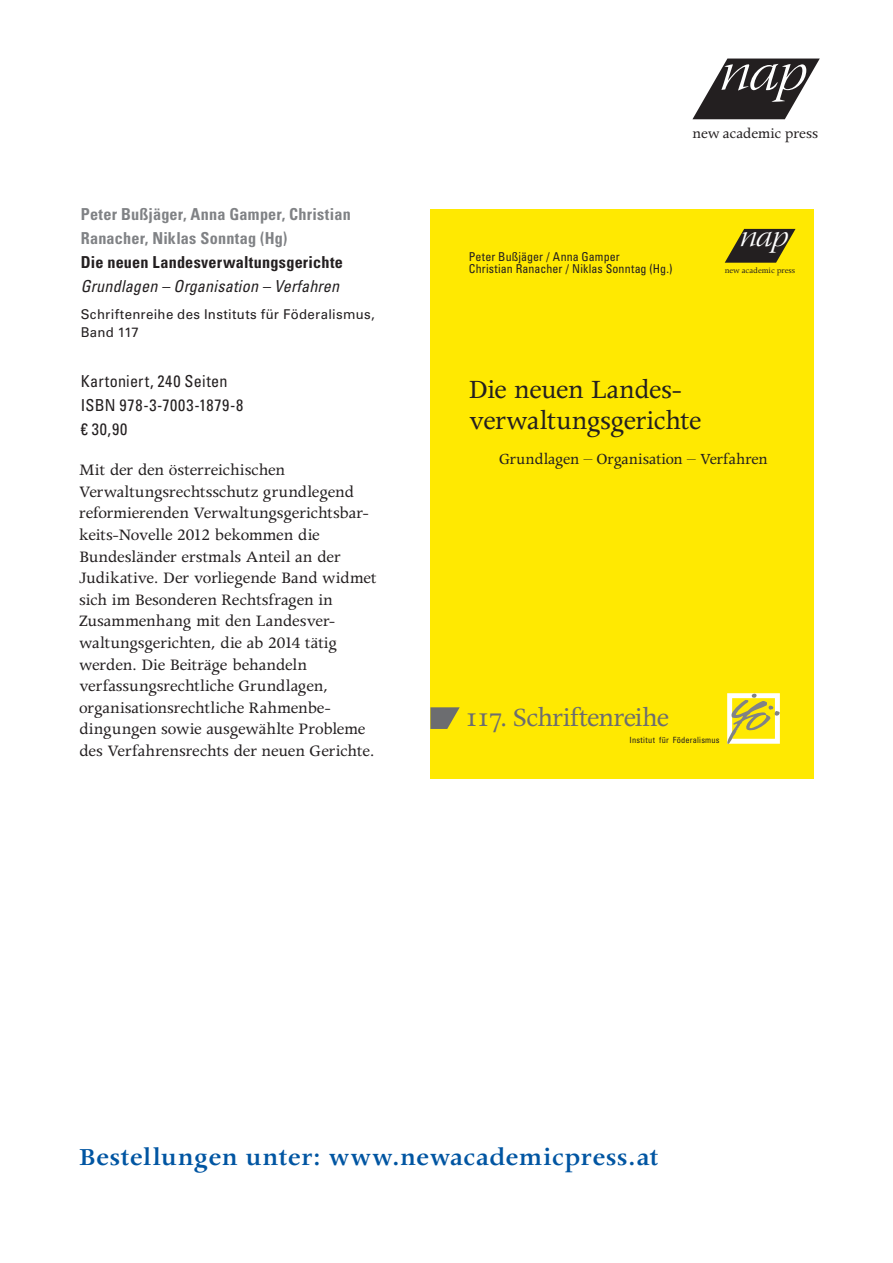
<style>
.page{position:relative;width:893px;height:1263px;background:#fff}
.page>*{position:absolute;margin:0;border:0;box-sizing:border-box;transform-origin:0 0}
.t1{font:56.55px "Warnock Pro Light It Disp";color:#fff;scale:1.1 1}
.t2{font:31.5px "Warnock Pro Light It Disp";color:#fff;scale:1.1 1}
.t3{font:29.7px/31.5px "Apollo MT Pro";letter-spacing:-.02em;color:#231f20}
.t4{font:29.7px "Apollo MT Pro";letter-spacing:-.035em;color:#6c6d70}
.t5{font:600 27.6px "Apollo MT Pro";letter-spacing:.005em;color:#0155a2}
.t6{font:18px/21.6px "Apollo MT Pro";letter-spacing:-.01em;color:#231f20}
.t7{font:17.4px "Apollo MT Pro";letter-spacing:-.01em;color:#231f20}
.t8{font:700 condensed 16.5px/24px "Univers LT Std";letter-spacing:.015em;color:#808285}
.t9{font:condensed 16.5px/24px "Univers LT Std";letter-spacing:.03em;color:#231f20}
.t10{font:700 condensed 16.5px "Univers LT Std";letter-spacing:.015em;color:#231f20}
.t11{font:italic condensed 16.5px "Univers LT Std";letter-spacing:.015em;color:#231f20}
.t12{font:16.05px "Apollo MT Pro";letter-spacing:-.01em;color:#231f20}
.t13{font:13.5px/18px "Univers LT Std";letter-spacing:.025em;color:#231f20}
.t14{font:condensed 12.15px/12.1px "Univers LT Std";letter-spacing:.005em;color:#231f20}
.t15{font:9px "Apollo MT Pro";color:#231f20}
.t16{font:condensed 8.55px "Univers LT Std";letter-spacing:.02em;color:#231f20}
</style>
<div class="page">
<svg style="left:692px;top:59px;width:128px;height:60px"></svg>
<div style="left:430px;top:209px;width:384px;height:569px;background:#ffe901"></div>
<svg style="left:727px;top:693px;width:53px;height:51px"></svg>
<svg style="left:725px;top:229px;width:70px;height:34px"></svg>
<svg style="left:430px;top:707px;width:30px;height:22px"></svg>
<h1 class="t1" style="left:720px;top:41px;width:81px">nap</h1>
<p class="t12" style="left:692px;top:124px;width:127px">new academic press</p>
<p class="t8" style="left:81px;top:202px;width:271px">Peter Bußjäger, Anna Gamper, Christian<br>Ranacher, Niklas Sonntag (Hg)</p>
<p class="t10" style="left:81px;top:252px;width:264px">Die neuen Landesverwaltungsgerichte</p>
<p class="t11" style="left:81px;top:276px;width:260px">Grundlagen – Organisation – Verfahren</p>
<p class="t13" style="left:81px;top:305px;width:295px">Schriftenreihe des Instituts für Föderalismus,<br>Band 117</p>
<p class="t9" style="left:81px;top:369px;width:164px">Kartoniert, 240 Seiten<br>ISBN 978-3-7003-1879-8 € 30,90</p>
<h3 class="t3" style="left:469px;top:374px;width:234px">Die neuen Landes&shy;verwaltungsgerichte</h3>
<p class="t14" style="left:469px;top:250px;width:205px">Peter Bußjäger / Anna Gamper<br>Christian Ranacher / Niklas Sonntag (Hg.)</p>
<h2 class="t2" style="left:740px;top:219px;width:46px">nap</h2>
<p class="t15" style="left:725px;top:265px;width:72px">new academic press</p>
<p class="t6" style="left:79px;top:460px;width:299px">Mit der den österreichischen Verwaltungsrechtsschutz grundlegend reformierenden Verwaltungsgerichtsbar&shy;keits-Novelle 2012 bekommen die Bundesländer erstmals Anteil an der Judikative. Der vorliegende Band widmet sich im Besonderen Rechtsfragen in Zusammenhang mit den Landesver&shy;waltungsgerichten, die ab 2014 tätig werden. Die Beiträge behandeln verfassungsrechtliche Grundlagen, organisationsrechtliche Rahmenbe&shy;dingungen sowie ausgewählte Probleme des Verfahrensrechts der neuen Gerichte.</p>
<p class="t7" style="left:499px;top:449px;width:270px">Grundlagen – Organisation – Verfahren</p>
<h3 class="t4" style="left:465px;top:701px;width:206px">117. Schriftenreihe</h3>
<p class="t16" style="left:630px;top:734px;width:91px">Institut für Föderalismus</p>
<h3 class="t5" style="left:79px;top:1141px;width:581px">Bestellungen unter: www.newacademicpress.at</h3>
</div>
